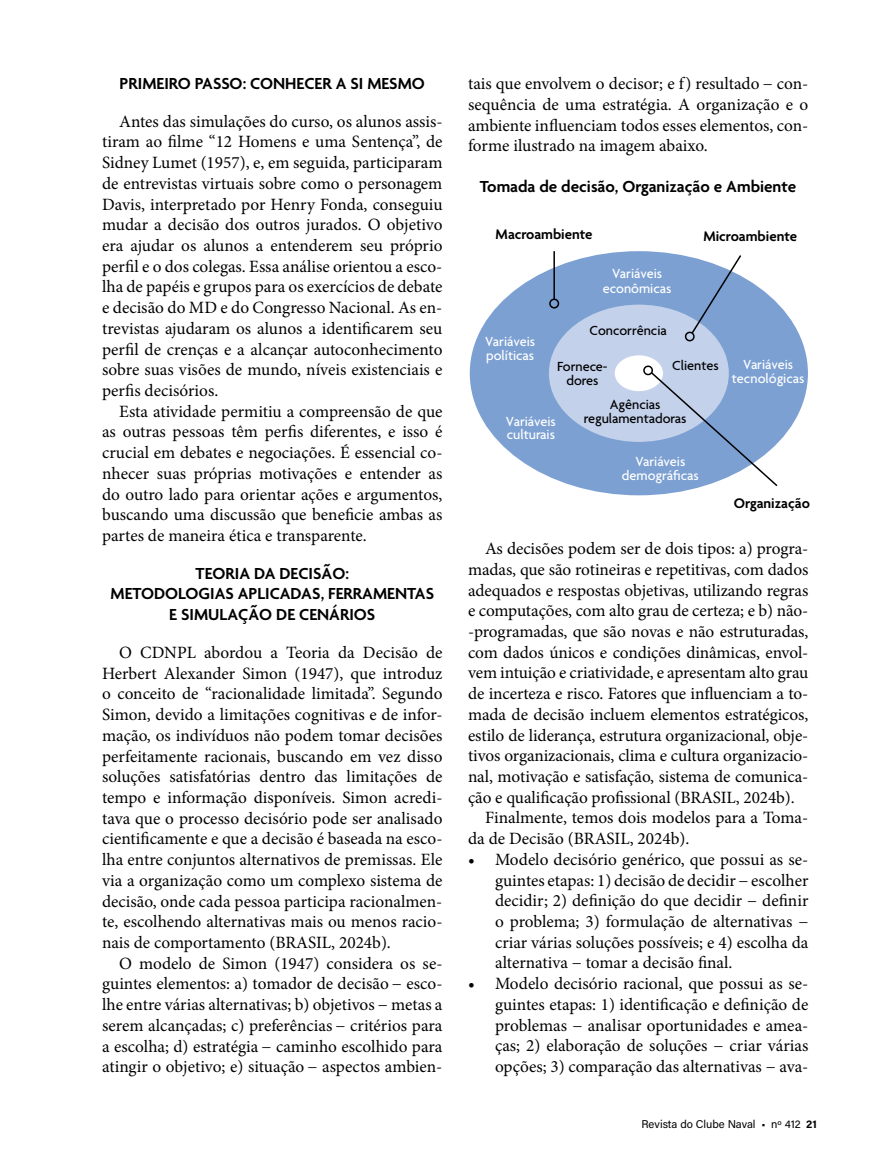
<style>
.page{position:relative;width:885px;height:1166px;background:#fff}
.page>*{position:absolute;margin:0;border:0;box-sizing:border-box;transform-origin:0 0}
.t1{font:17.25px/20.7px "Minion Pro";letter-spacing:-.005em;color:#000;text-align:justify}
.t2{font:600 17.25px/20.7px "Agenda";color:#000;text-align:center}
.t3{font:600 15px "Agenda";color:#000}
.t4{font:500 14.25px/14px "Agenda";color:#fff;text-align:center}
.t5{font:500 14.25px/14px "Agenda";color:#000;text-align:center}
.t6{font:11.25px "Acumin Pro";color:#000}
.s1{font-weight:700}
</style>
<div class="page">
<div style="left:469px;top:251px;width:338px;height:244px;background:#7ca0d2;border-radius:50%"></div>
<div style="left:549px;top:304px;width:179px;height:138px;background:#c4d1eb;border-radius:50%"></div>
<hr style="left:553px;top:251px;width:2px;height:48px;background:#000">
<div style="left:549px;top:298px;width:10px;height:10px;border:2px solid #000;border-radius:50%"></div>
<svg style="left:683px;top:255px;width:59px;height:87px"></svg>
<div style="left:614px;top:355px;width:49px;height:36px;background:#fff;border-radius:50%"></div>
<svg style="left:642px;top:363px;width:137px;height:124px"></svg>
<p class="t2" style="left:120px;top:74px;width:307px">PRIMEIRO PASSO: CONHECER A SI MESMO</p>
<p class="t1" style="left:102px;top:111px;width:342px;text-indent:17px">Antes das simulações do curso, os alunos assis&shy;tiram ao filme “12 Homens e uma Sentença”, de Sidney Lumet (1957), e, em seguida, participaram de entrevistas virtuais sobre como o personagem Davis, interpretado por Henry Fonda, conseguiu mudar a decisão dos outros jurados. O objetivo era ajudar os alunos a entenderem seu próprio perfil e o dos colegas. Essa análise orientou a esco&shy;lha de papéis e grupos para os exercícios de debate e decisão do MD e do Congresso Nacional. As en&shy;trevistas ajudaram os alunos a identificarem seu perfil de crenças e a alcançar autoconhecimento sobre suas visões de mundo, níveis existenciais e perfis decisórios.</p>
<p class="t1" style="left:102px;top:401px;width:342px;text-indent:17px">Esta atividade permitiu a compreensão de que as outras pessoas têm perfis diferentes, e isso é crucial em debates e negociações. É essencial co&shy;nhecer suas próprias motivações e entender as do outro lado para orientar ações e argumentos, buscando uma discussão que beneficie ambas as partes de maneira ética e transparente.</p>
<p class="t2" style="left:110px;top:563px;width:325px">TEORIA DA DECISÃO:<br>METODOLOGIAS APLICADAS, FERRAMENTAS<br>E SIMULAÇÃO DE CENÁRIOS</p>
<p class="t1" style="left:102px;top:642px;width:342px;text-indent:17px">O CDNPL abordou a Teoria da Decisão de Herbert Alexander Simon (1947), que introduz o conceito de “racionalidade limitada”. Segundo Simon, devido a limitações cognitivas e de infor&shy;mação, os indivíduos não podem tomar decisões perfeitamente racionais, buscando em vez disso soluções satisfatórias dentro das limitações de tempo e informação disponíveis. Simon acredi&shy;tava que o processo decisório pode ser analisado cientificamente e que a decisão é baseada na esco&shy;lha entre conjuntos alternativos de premissas. Ele via a organização como um complexo sistema de decisão, onde cada pessoa participa racionalmen&shy;te, escolhendo alternativas mais ou menos racio&shy;nais de comportamento (BRASIL, 2024b).</p>
<p class="t1" style="left:102px;top:952px;width:342px;text-indent:17px">O modelo de Simon (1947) considera os se&shy;guintes elementos: a) tomador de decisão − esco&shy;lhe entre várias alternativas; b) objetivos − metas a serem alcançadas; c) preferências − critérios para a escolha; d) estratégia − caminho escolhido para atingir o objetivo; e) situação − aspectos ambien-</p>
<p class="t1" style="left:468px;top:73px;width:342px">tais que envolvem o decisor; e f) resultado − con&shy;sequência de uma estratégia. A organização e o ambiente influenciam todos esses elementos, con&shy;forme ilustrado na imagem abaixo.</p>
<p class="t2" style="left:479px;top:177px;width:318px">Tomada de decisão, Organização e Ambiente</p>
<p class="t3" style="left:495px;top:226px;width:98px">Macroambiente</p>
<p class="t4" style="left:603px;top:267px;width:70px;line-height:15px">Variáveis econômicas</p>
<p class="t3" style="left:703px;top:228px;width:95px">Microambiente</p>
<p class="t5" style="left:589px;top:325px;width:79px">Concorrência</p>
<p class="t4" style="left:485px;top:335px;width:51px;text-align:left">Variáveis políticas</p>
<p class="t5" style="left:557px;top:360px;width:52px">Fornece-</p>
<p class="t5" style="left:672px;top:359px;width:48px">Clientes</p>
<p class="t5" style="left:566px;top:374px;width:33px">dores</p>
<p class="t5" style="left:584px;top:398px;width:104px">Agências regulamentadoras</p>
<p class="t4" style="left:506px;top:415px;width:51px;line-height:13.5px;text-align:left">Variáveis culturais</p>
<p class="t4" style="left:622px;top:455px;width:78px;line-height:13.5px">Variáveis demográficas</p>
<p class="t4" style="left:732px;top:358px;width:74px">Variáveis tecnológicas</p>
<p class="t3" style="left:733px;top:495px;width:78px">Organização</p>
<p class="t1" style="left:485px;top:538px;width:325px">As decisões podem ser de dois tipos: a) progra-</p>
<p class="t1" style="left:468px;top:559px;width:342px">madas, que são rotineiras e repetitivas, com dados</p>
<p class="t1" style="left:468px;top:579px;width:342px">adequados e respostas objetivas, utilizando regras</p>
<p class="t1" style="left:468px;top:600px;width:342px">e computações, com alto grau de certeza; e b) não-</p>
<p class="t1" style="left:468px;top:621px;width:342px">-programadas, que são novas e não estruturadas,</p>
<p class="t1" style="left:468px;top:641px;width:342px">com dados únicos e condições dinâmicas, envol-</p>
<p class="t1" style="left:468px;top:662px;width:342px">vem intuição e criatividade, e apresentam alto grau</p>
<p class="t1" style="left:468px;top:683px;width:342px">de incerteza e risco. Fatores que influenciam a to-</p>
<p class="t1" style="left:468px;top:703px;width:342px">mada de decisão incluem elementos estratégicos,</p>
<p class="t1" style="left:468px;top:724px;width:342px">estilo de liderança, estrutura organizacional, obje-</p>
<p class="t1" style="left:468px;top:745px;width:342px">tivos organizacionais, clima e cultura organizacio-</p>
<p class="t1" style="left:468px;top:766px;width:342px">nal, motivação e satisfação, sistema de comunica-</p>
<p class="t1" style="left:468px;top:786px;width:328px">ção e qualificação profissional (BRASIL, 2024b).</p>
<p class="t1" style="left:485px;top:807px;width:325px">Finalmente, temos dois modelos para a Toma-</p>
<p class="t1" style="left:468px;top:828px;width:223px">da de Decisão (BRASIL, 2024b).</p>
<p class="t1" style="left:495px;top:848px;width:315px;text-indent:-27px">• Modelo decisório genérico, que possui as se&shy;guintes etapas: 1) decisão de decidir − escolher decidir; 2) definição do que decidir − definir o problema; 3) formulação de alternativas − criar várias soluções possíveis; e 4) escolha da alternativa − tomar a decisão final.</p>
<p class="t1" style="left:495px;top:973px;width:315px;text-indent:-27px">• Modelo decisório racional, que possui as se&shy;guintes etapas: 1) identificação e definição de problemas − analisar oportunidades e amea&shy;ças; 2) elaboração de soluções − criar várias opções; 3) comparação das alternativas − ava-</p>
<p class="t6" style="left:641px;top:1115px;width:177px">Revista do Clube Naval • nº 412 <span class="s1">21</span></p>
</div>
